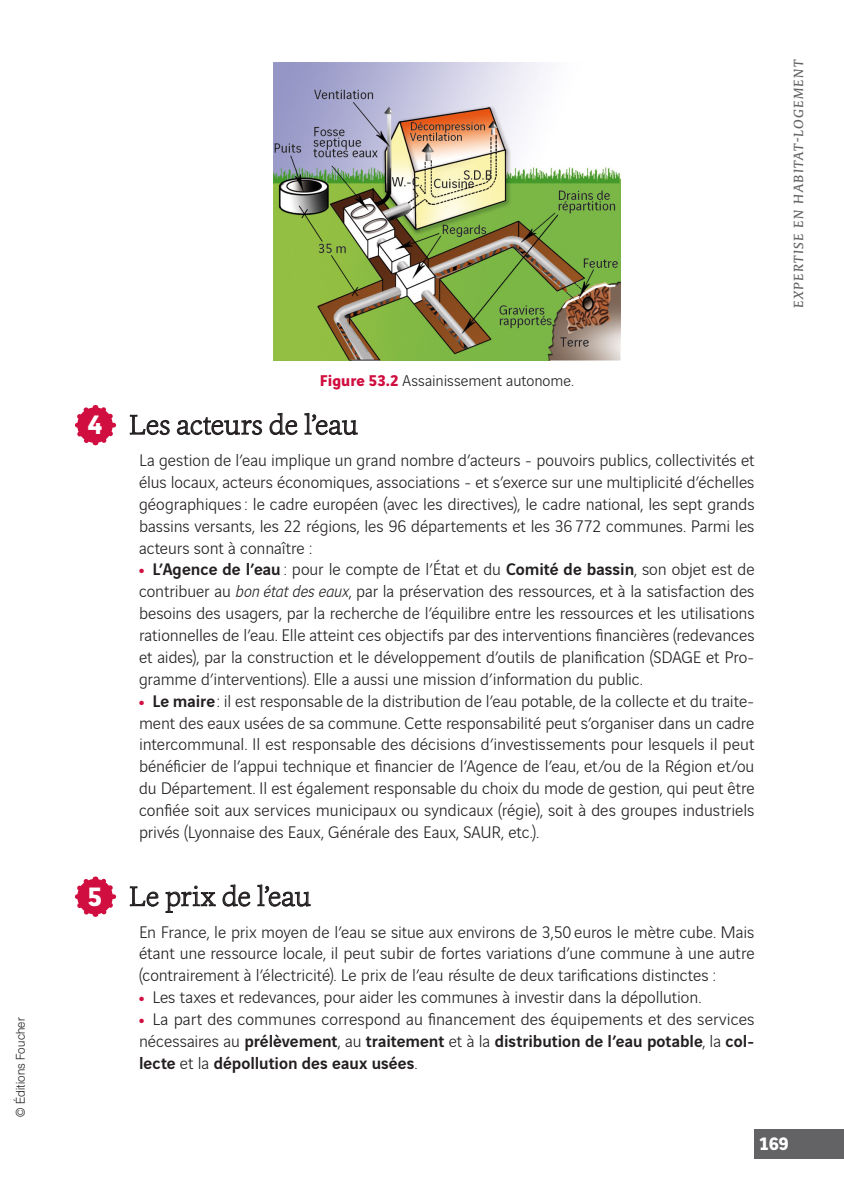
<style>
.page{position:relative;width:844px;height:1191px;background:#fff}
.page>*{position:absolute;margin:0;border:0;box-sizing:border-box;transform-origin:0 0}
.t1{font:700 28.35px "Vinci Sans";color:#fff}
._01-Titre_1{font:200 28px "Cassia";color:#231f20}
.t2{font:700 19.25px "Vinci Sans";color:#fff}
._01-puces-texte{font:300 17.85px/21.9px "Vinci Sans";letter-spacing:-.005em;color:#231f20;text-align:justify}
._01-Texte_courant{font:300 17.85px/21.9px "Vinci Sans";letter-spacing:-.005em;color:#231f20;text-align:justify}
.t3{font:17.15px "Conga Brava Std";letter-spacing:.065em;color:#636366}
._01-Légende_illustra{font:300 16.62px "Vinci Sans";letter-spacing:.005em;color:#231f20}
.t4{font:300 12.25px "Helvetica Neue LT Std";letter-spacing:.02em;color:#231f20;scale:.95 1}
.s1{font-weight:700;color:#d10e40}
.s2{font-weight:900;font-size:17.5px;color:#d10e40}
.s3{font-weight:500}
.s4{font-style:italic}
.s5{font-size:22.75px}
</style>
<div class="page">
<div style="left:754px;top:1129px;width:89px;height:29px;background:#636366"></div>
<img style="left:273px;top:63px;width:346px;height:298px">
<svg style="left:130px;top:415px;width:39px;height:20px"></svg>
<svg style="left:177px;top:417px;width:85px;height:18px"></svg>
<svg style="left:270px;top:413px;width:27px;height:22px"></svg>
<svg style="left:304px;top:413px;width:53px;height:22px"></svg>
<svg style="left:130px;top:886px;width:29px;height:20px"></svg>
<svg style="left:166px;top:885px;width:49px;height:28px"></svg>
<svg style="left:223px;top:884px;width:27px;height:22px"></svg>
<svg style="left:257px;top:884px;width:53px;height:22px"></svg>
<svg style="left:75px;top:405px;width:42px;height:41px"></svg>
<svg style="left:75px;top:876px;width:42px;height:41px"></svg>
<p class="t4" style="left:13px;top:1116px;width:106px;rotate:-90deg">© Éditions Foucher</p>
<p class="t1" style="left:88px;top:402px;width:16px">4</p>
<p class="t1" style="left:88px;top:874px;width:16px">5</p>
<p class="_01-Légende_illustra" style="left:320px;top:369px;width:255px"><span class="s1">Figure 53.2</span> Assainissement autonome.</p>
<p class="_01-Titre_1" style="left:129px;top:406px;width:231px">Les acteurs de l’eau</p>
<p class="_01-Texte_courant" style="left:139px;top:448px;width:617px">La gestion de l’eau implique un grand nombre d’acteurs - pouvoirs publics, collectivités et élus locaux, acteurs économiques, associations - et s’exerce sur une multiplicité d’échelles géographiques : le cadre européen (avec les directives), le cadre national, les sept grands bassins versants, les 22 régions, les 96 départements et les 36 772 communes. Parmi les acteurs sont à connaître :</p>
<p class="_01-puces-texte" style="left:139px;top:557px;width:617px"><span class="s2">•</span> <span class="s3">L’Agence de l’eau</span> : pour le compte de l’État et du <span class="s3">Comité de bassin</span>, son objet est de contribuer au <span class="s4">bon état des eaux</span>, par la préservation des ressources, et à la satisfaction des besoins des usagers, par la recherche de l’équilibre entre les ressources et les utilisations rationnelles de l’eau. Elle atteint ces objectifs par des interventions financières (redevances et aides), par la construction et le développement d’outils de planification (SDAGE et Pro&shy;gramme d’interventions). Elle a aussi une mission d’information du public.</p>
<p class="_01-puces-texte" style="left:139px;top:688px;width:617px"><span class="s2">•</span> <span class="s3">Le maire</span> : il est responsable de la distribution de l’eau potable, de la collecte et du traite&shy;ment des eaux usées de sa commune. Cette responsabilité peut s’organiser dans un cadre intercommunal. Il est responsable des décisions d’investissements pour lesquels il peut bénéficier de l’appui technique et financier de l’Agence de l’eau, et/ou de la Région et/ou du Département. Il est également responsable du choix du mode de gestion, qui peut être confiée soit aux services municipaux ou syndicaux (régie), soit à des groupes industriels privés (Lyonnaise des Eaux, Générale des Eaux, SAUR, etc.).</p>
<p class="_01-Titre_1" style="left:129px;top:877px;width:184px">Le prix de l’eau</p>
<p class="_01-Texte_courant" style="left:139px;top:919px;width:617px">En France, le prix moyen de l’eau se situe aux environs de 3,50 euros le mètre cube. Mais étant une ressource locale, il peut subir de fortes variations d’une commune à une autre (contrairement à l’électricité). Le prix de l’eau résulte de deux tarifications distinctes :</p>
<p class="_01-puces-texte" style="left:139px;top:985px;width:563px"><span class="s2">•</span> Les taxes et redevances, pour aider les communes à investir dans la dépollution.</p>
<p class="_01-puces-texte" style="left:139px;top:1006px;width:617px"><span class="s2">•</span> La part des communes correspond au financement des équipements et des services nécessaires au <span class="s3">prélèvement</span>, au <span class="s3">traitement</span> et à la <span class="s3">distribution de l’eau potable</span>, la <span class="s3">col&shy;lecte</span> et la <span class="s3">dépollution des eaux usées</span>.</p>
<p class="t3" style="left:789px;top:308px;width:250px;rotate:-90deg">expertise en habitat<span class="s5">-</span>logement</p>
<p class="t2" style="left:759px;top:1128px;width:30px">169</p>
</div>
